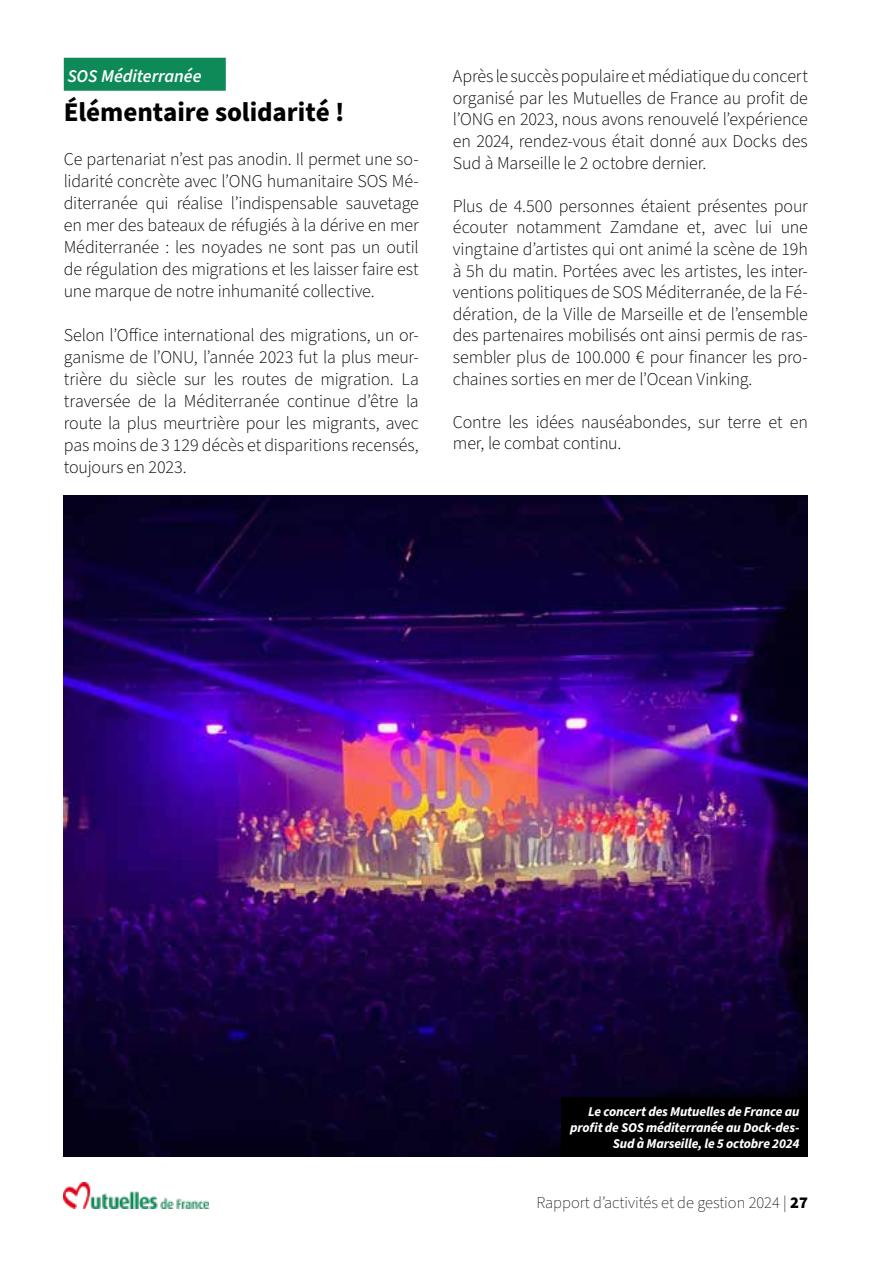
<style>
.page{position:relative;width:893px;height:1263px;background:#fff}
.page>*{position:absolute;margin:0;border:0;box-sizing:border-box;transform-origin:0 0}
.t1{font:700 27px "Source Sans Pro";letter-spacing:-.005em;color:#000}
.t2{font:300 18px/21.6px "Source Sans Pro";letter-spacing:-.01em;color:#000;text-align:justify}
.t3{font:italic 600 18px "Source Sans Pro";letter-spacing:-.005em;color:#fff}
.t4{font:200 16.5px "Source Sans Pro";color:#000}
.t5{font:italic 700 13.5px/16.2px "Source Sans Pro";letter-spacing:-.01em;color:#fff;text-align:right}
.s1{font-weight:900}
</style>
<div class="page">
<img style="left:64px;top:1182px;width:145px;height:26px">
<img style="left:64px;top:495px;width:744px;height:662px">
<div style="left:64px;top:58px;width:162px;height:33px;background:#0e8a58"></div>
<div style="left:562px;top:1097px;width:246px;height:60px;background:#000"></div>
<p class="t3" style="left:67px;top:64px;width:136px">SOS Méditerranée</p>
<h1 class="t1" style="left:64px;top:94px;width:282px">Élémentaire solidarité !</h1>
<p class="t2" style="left:64px;top:149px;width:357px;line-height:22px">Ce partenariat n’est pas anodin. Il permet une so&shy;lidarité concrète avec l’ONG humanitaire SOS Mé&shy;diterranée qui réalise l’indispensable sauvetage en mer des bateaux de réfugiés à la dérive en mer Méditerranée : les noyades ne sont pas un outil de régulation des migrations et les laisser faire est une marque de notre inhumanité collective.</p>
<p class="t2" style="left:64px;top:325px;width:357px;line-height:22px">Selon l’Office international des migrations, un or&shy;ganisme de l’ONU, l’année 2023 fut la plus meur&shy;trière du siècle sur les routes de migration. La traversée de la Méditerranée continue d’être la route la plus meurtrière pour les migrants, avec pas moins de 3 129 décès et disparitions recensés, toujours en 2023.</p>
<p class="t2" style="left:453px;top:66px;width:357px">Après le succès populaire et médiatique du concert organisé par les Mutuelles de France au profit de l’ONG en 2023, nous avons renouvelé l’expérience en 2024, rendez-vous était donné aux Docks des Sud à Marseille le 2 octobre dernier.</p>
<p class="t2" style="left:453px;top:196px;width:357px">Plus de 4.500 personnes étaient présentes pour écouter notamment Zamdane et, avec lui une vingtaine d’artistes qui ont animé la scène de 19h à 5h du matin. Portées avec les artistes, les inter&shy;ventions politiques de SOS Méditerranée, de la Fé&shy;dération, de la Ville de Marseille et de l’ensemble des partenaires mobilisés ont ainsi permis de ras&shy;sembler plus de 100.000 € pour financer les pro&shy;chaines sorties en mer de l’Ocean Vinking.</p>
<p class="t2" style="left:453px;top:412px;width:357px">Contre les idées nauséabondes, sur terre et en mer, le combat continu.</p>
<p class="t5" style="left:570px;top:1103px;width:231px">Le concert des Mutuelles de France au profit de SOS méditerranée au Dock-des-<br>Sud à Marseille, le 5 octobre 2024</p>
<p class="t4" style="left:536px;top:1191px;width:273px">Rapport d’activités et de gestion 2024 | <span class="s1">27</span></p>
</div>
